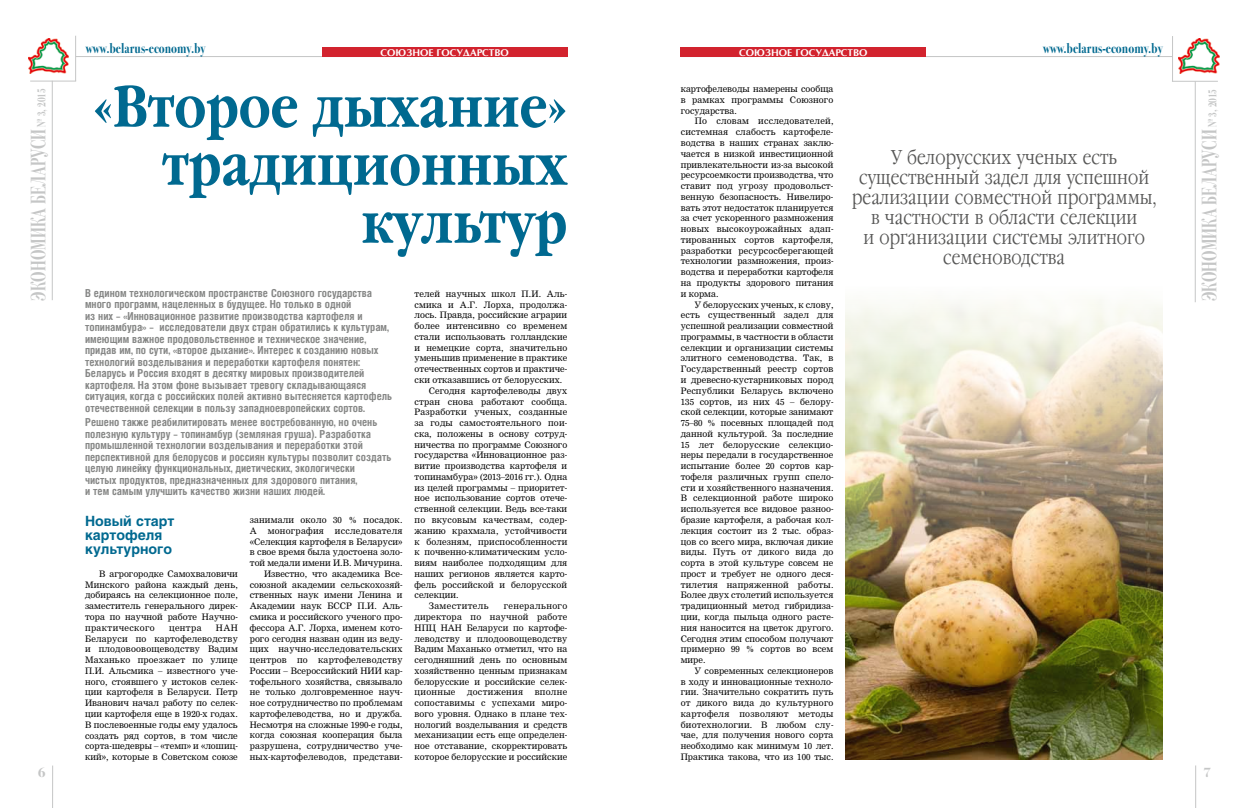
<style>
.page{position:relative;width:1248px;height:808px;background:#fff}
.page>*{position:absolute;margin:0;border:0;box-sizing:border-box;transform-origin:0 0}
.t1{font:700 58px/58px "Garamond Narrow C";color:#006990;text-align:right}
.t2{font:700 21px "Bodoni 72 C";letter-spacing:.01em;color:#c5c6c6;scale:.7 1}
.t3{font:20px/20px "Garamond Narrow C";letter-spacing:.005em;color:#565655;text-align:center}
.t4{font:700 14.5px "Bodoni 72 C";letter-spacing:.01em;color:#006990;scale:.8 1}
.t5{font:700 14px/14px "Helios";color:#006990}
.t6{font:700 14px "Bodoni 72 C";color:#c5c6c6}
.t7{font:700 11px/11.5px "Helios Cond";color:#868786}
.t8{font:700 10px "Optima";color:#fff}
.t9{font:8.7px/10.8px "Nimrod Cyr";letter-spacing:.005em;color:#000;text-align:justify}
.t10{font:8.7px "Nimrod Cyr";letter-spacing:.045em;color:#000}
.t11{font:8.7px "Nimrod Cyr";letter-spacing:.03em;color:#000}
.t12{font:8.7px "Nimrod Cyr";letter-spacing:.035em;color:#000}
.s1{font-size:12px}
</style>
<div class="page">
<svg style="left:28px;top:38px;width:30px;height:32px"></svg>
<img style="left:29px;top:39px;width:40px;height:34px">
<hr style="left:76px;top:56px;width:491px;height:1px;background:#c5c6c6">
<hr style="left:30px;top:81px;width:46px;height:1px;background:#c5c6c6">
<hr style="left:75px;top:36px;width:1px;height:45px;background:#c5c6c6">
<hr style="left:52px;top:81px;width:1px;height:219px;background:#c5c6c6">
<hr style="left:52px;top:765px;width:1px;height:43px;background:#c5c6c6">
<img style="left:1178px;top:38px;width:40px;height:35px">
<hr style="left:680px;top:56px;width:492px;height:1px;background:#c5c6c6">
<hr style="left:1171px;top:81px;width:46px;height:1px;background:#c5c6c6">
<hr style="left:1171px;top:36px;width:1px;height:45px;background:#c5c6c6">
<hr style="left:1194px;top:81px;width:1px;height:221px;background:#c5c6c6">
<hr style="left:1194px;top:765px;width:1px;height:43px;background:#c5c6c6">
<div style="left:680px;top:47px;width:246px;height:10px;background:#d2232e"></div>
<div style="left:322px;top:47px;width:245px;height:10px;background:#d2232e"></div>
<img style="left:845px;top:299px;width:317px;height:461px">
<h2 class="t2" style="left:27px;top:301px;width:304px;rotate:-90deg">ЭКОНОМИКА БЕЛАРУСИ <span class="s1">№ 3, 2015</span></h2>
<h3 class="t6" style="left:38px;top:764px;width:9px">6</h3>
<h3 class="t4" style="left:86px;top:40px;width:151px">www.belarus-economy.by</h3>
<p class="t8" style="left:380px;top:47px;width:130px">СОЮЗНОЕ ГОСУДАРСТВО</p>
<p class="t8" style="left:739px;top:47px;width:130px">СОЮЗНОЕ ГОСУДАРСТВО</p>
<h3 class="t4" style="left:1042px;top:40px;width:151px">www.belarus-economy.by</h3>
<h1 class="t1" style="left:93px;top:79px;width:475px">«Второе дыхание» традиционных культур</h1>
<p class="t9" style="left:680px;top:84px;width:154px">картофелеводы намерены сообща в рамках программы Союзного государства.</p>
<p class="t9" style="left:680px;top:116px;width:154px;text-indent:14px">По словам исследователей, системная слабость картофеле&shy;водства в наших странах заклю&shy;чается в низкой инвестиционной привлекательности из-за высокой ресурсоемкости производства, что ставит под угрозу продовольст&shy;венную безопасность. Нивелиро&shy;вать этот недостаток планируется за счет ускоренного размножения новых высокоурожайных адап&shy;тированных сортов картофеля, разработки ресурсосберегающей технологии размножения, произ&shy;водства и переработки картофеля на продукты здорового питания и корма.</p>
<p class="t9" style="left:680px;top:299px;width:154px;text-indent:14px">У белорусских ученых, к слову, есть существенный задел для успешной реализации совместной программы, в частности в области селекции и организации системы элитного семеноводства. Так, в Государственный реестр сортов и древесно-кустарниковых пород Республики Беларусь включено 135 сортов, из них 45 – белору&shy;ской селекции, которые занимают 75–80 % посевных площадей под данной культурой. За последние 15 лет белорусские селекцио&shy;неры передали в государственное испытание более 20 сортов кар&shy;тофеля различных групп спело&shy;сти и хозяйственного назначения.<br>В селекционной работе широко используется все видовое разноо&shy;бразие картофеля, а рабочая кол&shy;лекция состоит из 2 тыс. образ&shy;цов со всего мира, включая дикие виды. Путь от дикого вида до сорта в этой культуре совсем не прост и требует не одного деся&shy;тилетия напряженной работы.<br>Более двух столетий используется традиционный метод гибридиза&shy;ции, когда пыльца одного расте&shy;ния наносится на цветок другого.<br>Сегодня этим способом получают примерно 99 % сортов во всем мире.</p>
<p class="t9" style="left:680px;top:665px;width:154px;text-indent:14px">У современных селекционеров в ходу и инновационные техноло&shy;гии. Значительно сократить путь от дикого вида до культурного картофеля позволяют методы биотехнологии. В любом слу&shy;чае, для получения нового сорта необходимо как минимум 10 лет.<br>Практика такова, что из 100 тыс.</p>
<h3 class="t3" style="left:852px;top:148px;width:305px">У белорусских ученых есть существенный задел для успешной реализации совместной программы, в частности в области селекции<br>и организации системы элитного семеноводства</h3>
<p class="t7" style="left:85px;top:287px;width:309px">В едином технологическом пространстве Союзного государства много программ, нацеленных в будущее. Но только в одной<br>из них – «Инновационное развитие производства картофеля и топинамбура» – исследователи двух стран обратились к культурам, имеющим важное продовольственное и техническое значение, придав им, по сути, «второе дыхание». Интерес к созданию новых технологий возделывания и переработки картофеля понятен:<br>Беларусь и Россия входят в десятку мировых производителей картофеля. На этом фоне вызывает тревогу складывающаяся ситуация, когда с российских полей активно вытесняется картофель отечественной селекции в пользу западноевропейских сортов.</p>
<p class="t7" style="left:85px;top:416px;width:308px">Решено также реабилитировать менее востребованную, но очень полезную культуру – топинамбур (земляная груша). Разработка промышленной технологии возделывания и переработки этой перспективной для белорусов и россиян культуры позволит создать целую линейку функциональных, диетических, экологически<br>чистых продуктов, предназначенных для здорового питания,<br>и тем самым улучшить качество жизни наших людей.</p>
<h3 class="t5" style="left:85px;top:514px;width:91px">Новый старт картофеля культурного</h3>
<p class="t9" style="left:85px;top:568px;width:154px;text-indent:14px">В агрогородке Самохваловичи Минского района каждый день, добираясь на селекционное поле, заместитель генерального дирек&shy;тора по научной работе Научно&shy;практического</p>
<p class="t9" style="left:414px;top:288px;width:154px">телей научных школ П.И. Аль-</p>
<p class="t9" style="left:414px;top:299px;width:154px">смика и А.Г. Лорха, продолжа-</p>
<p class="t9" style="left:414px;top:310px;width:154px">лось. Правда, российские аграрии</p>
<p class="t9" style="left:414px;top:320px;width:154px">более интенсивно со временем</p>
<p class="t9" style="left:414px;top:331px;width:154px">стали использовать голландские</p>
<p class="t9" style="left:414px;top:342px;width:154px">и немецкие сорта, значительно</p>
<p class="t9" style="left:414px;top:353px;width:154px">уменьшив применение в практике</p>
<p class="t9" style="left:414px;top:364px;width:154px">отечественных сортов и практиче-</p>
<p class="t9" style="left:414px;top:374px;width:149px">ски отказавшись от белорусских.</p>
<p class="t9" style="left:428px;top:385px;width:140px">Сегодня картофелеводы двух</p>
<p class="t9" style="left:414px;top:396px;width:154px">стран снова работают сообща.</p>
<p class="t9" style="left:414px;top:407px;width:154px">Разработки ученых, созданные</p>
<p class="t9" style="left:414px;top:417px;width:154px">за годы самостоятельного пои-</p>
<p class="t9" style="left:414px;top:428px;width:154px">ска, положены в основу сотруд-</p>
<p class="t9" style="left:414px;top:439px;width:154px">ничества по программе Союзного</p>
<p class="t9" style="left:414px;top:450px;width:154px">государства «Инновационное раз-</p>
<p class="t9" style="left:414px;top:460px;width:154px">витие производства картофеля и</p>
<p class="t9" style="left:414px;top:471px;width:154px">топинамбура» (2013–2016 гг.). Одна</p>
<p class="t9" style="left:414px;top:482px;width:154px">из целей программы – приоритет-</p>
<p class="t9" style="left:414px;top:493px;width:154px">ное использование сортов отече-</p>
<p class="t9" style="left:414px;top:504px;width:154px">ственной селекции. Ведь все-таки</p>
<p class="t9" style="left:414px;top:514px;width:154px">по вкусовым качествам, содер-</p>
<p class="t9" style="left:414px;top:525px;width:154px">жанию крахмала, устойчивости</p>
<p class="t9" style="left:414px;top:536px;width:154px">к болезням, приспособленности</p>
<p class="t9" style="left:414px;top:547px;width:154px">к почвенно-климатическим усло-</p>
<p class="t9" style="left:414px;top:557px;width:154px">виям наиболее подходящим для</p>
<p class="t9" style="left:414px;top:568px;width:154px">наших регионов является карто-</p>
<p class="t9" style="left:414px;top:579px;width:154px">фель российской и белорусской</p>
<p class="t9" style="left:414px;top:590px;width:45px">селекции.</p>
<p class="t10" style="left:428px;top:601px;width:61px">Заместитель</p>
<p class="t9" style="left:250px;top:514px;width:154px">занимали около 30 % посадок.<br>А</p>
<p class="t11" style="left:268px;top:525px;width:58px">монография</p>
<p class="t9" style="left:250px;top:525px;width:154px;text-align:right">исследователя<br>«Селекция картофеля в Беларуси» в свое время была удостоена золо&shy;той медали имени И.В. Мичурина.<br>Известно, что академика Все&shy;союзной академии сельскохозяй&shy;ственных наук имени Ленина и<br>Академии наук БССР П.И. Аль&shy;смика и российского ученого про&shy;фессора А.Г. Лорха, именем кото&shy;рого сегодня назван один из веду&shy;щих научно-исследовательских центров по картофелеводству<br>России – Всероссийский НИИ кар&shy;тофельного хозяйства, связывало не только долговременное науч&shy;ное сотрудничество по проблемам картофелеводства, но и дружба.<br>Несмотря на сложные 1990-е годы, когда союзная кооперация была разрушена, сотрудничество уче&shy;ных-картофелеводов, представи-</p>
<p class="t9" style="left:414px;top:601px;width:154px;text-indent:89px">генерального директора по научной работе НПЦ НАН Беларуси по картофе&shy;леводству и плодоовощеводству Вадим Маханько отметил, что на сегодняшний день по основным хозяйственно ценным признакам белорусские и российские селек&shy;ционные</p>
<p class="t9" style="left:85px;top:622px;width:154px;text-indent:131px">НАН Беларуси по картофелеводству и плодовоовощеводству Вадим Маханько проезжает по улице П.И. Альсмика – известного уче&shy;ного, стоявшего у истоков селек&shy;ции картофеля в Беларуси. Петр Иванович начал работу по селек&shy;ции картофеля еще в 1920-х годах.<br>В послевоенные годы ему удалось создать ряд сортов, в том числе сорта-шедевры – «темп» и «лошиц&shy;кий», которые в Советском союзе</p>
<p class="t9" style="left:169px;top:622px;width:34px">центра</p>
<p class="t9" style="left:414px;top:687px;width:154px;text-indent:120px">вполне сопоставимы с успехами миро&shy;вого уровня. Однако в плане тех&shy;нологий возделывания и средств механизации есть еще определен&shy;ное отставание, скорректировать которое белорусские и российские</p>
<p class="t12" style="left:467px;top:687px;width:57px">достижения</p>
<h2 class="t2" style="left:1197px;top:301px;width:304px;rotate:-90deg">ЭКОНОМИКА БЕЛАРУСИ <span class="s1">№ 3, 2015</span></h2>
<h3 class="t6" style="left:1203px;top:764px;width:9px">7</h3>
</div>
